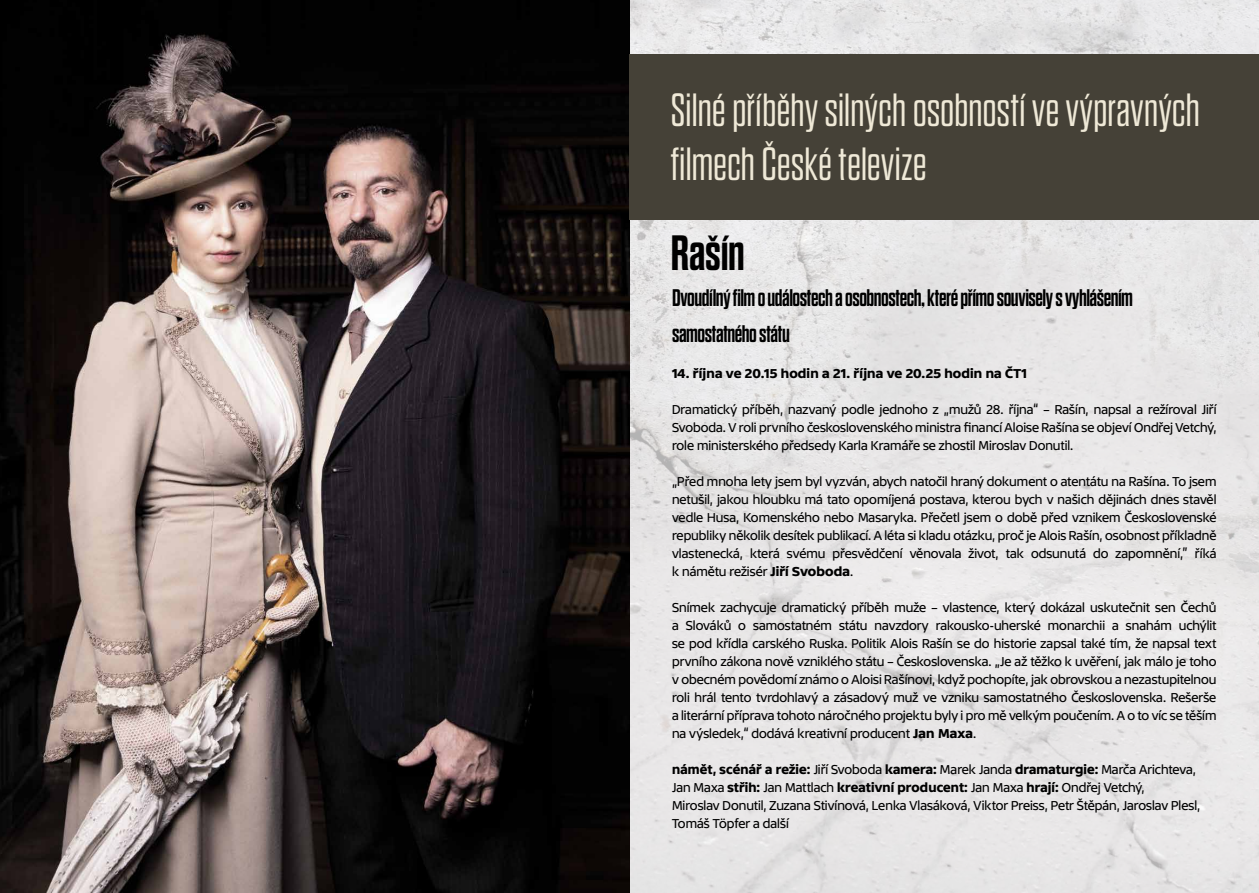
<style>
.page{position:relative;width:1259px;height:893px;background:#fff}
.page>*{position:absolute;margin:0;border:0;box-sizing:border-box;transform-origin:0 0}
.t1{font:700 49.5px "Dharma Gothic E";letter-spacing:-.005em;color:#000}
.t2{font:300 46.5px/54px "Dharma Gothic E";letter-spacing:-.005em;color:#efe9d7}
.t3{font:700 24px/36px "Dharma Gothic E";letter-spacing:-.02em;color:#000;scale:.96 1}
.t4{font:13.5px/18px "TV Sans Print";color:#000;text-align:justify;scale:.94 1}
.t5{font:700 13.5px "TV Sans Print";letter-spacing:.01em;color:#000}
.s1{font-weight:700}
</style>
<div class="page">
<img style="left:629px;top:0;width:630px;height:893px">
<img style="left:0;top:0;width:629px;height:893px">
<div style="left:629px;top:54px;width:630px;height:165px;background:#454137"></div>
<h2 class="t2" style="left:671px;top:84px;width:531px">Silné příběhy silných osobností ve výpravných filmech České televize</h2>
<h1 class="t1" style="left:671px;top:228px;width:75px">Rašín</h1>
<h3 class="t3" style="left:672px;top:280px;width:482px">Dvoudílný film o událostech a osobnostech, které přímo souvisely s vyhlášením samostatného státu</h3>
<p class="t5" style="left:672px;top:365px;width:357px">14. října ve 20.15 hodin a 21. října ve 20.25 hodin na ČT1</p>
<p class="t4" style="left:672px;top:400px;width:581px">Dramatický příběh, nazvaný podle jednoho z „mužů 28. října“ – Rašín, napsal a režíroval Jiří Svoboda. V roli prvního československého ministra financí Aloise Rašína se objeví Ondřej Vetchý, role ministerského předsedy Karla Kramáře se zhostil Miroslav Donutil.</p>
<p class="t4" style="left:672px;top:472px;width:581px">„Před mnoha lety jsem byl vyzván, abych natočil hraný dokument o atentátu na Rašína. To jsem netušil, jakou hloubku má tato opomíjená postava, kterou bych v našich dějinách dnes stavěl vedle Husa, Komenského nebo Masaryka. Přečetl jsem o době před vznikem Československé republiky několik desítek publikací. A léta si kladu otázku, proč je Alois Rašín, osobnost příkladně vlastenecká, která svému přesvědčení věnovala život, tak odsunutá do zapomnění,” říká k námětu režisér <span class="s1">Jiří Svoboda</span>.</p>
<p class="t4" style="left:672px;top:598px;width:581px">Snímek zachycuje dramatický příběh muže – vlastence, který dokázal uskutečnit sen Čechů a Slováků o samostatném státu navzdory rakousko-uherské monarchii a snahám uchýlit se pod křídla carského Ruska. Politik Alois Rašín se do historie zapsal také tím, že napsal text prvního zákona nově vzniklého státu – Československa. „Je až těžko k uvěření, jak málo je toho v obecném povědomí známo o Aloisi Rašínovi, když pochopíte, jak obrovskou a nezastupitelnou roli hrál tento tvrdohlavý a zásadový muž ve vzniku samostatného Československa. Rešerše a literární příprava tohoto náročného projektu byly i pro mě velkým poučením. A o to víc se těším na výsledek,“ dodává kreativní producent <span class="s1">Jan Maxa</span>.</p>
<p class="t4" style="left:672px;top:760px;width:563px;text-align:left"><span class="s1">námět, scénář a režie:</span> Jiří Svoboda <span class="s1">kamera:</span> Marek Janda <span class="s1">dramaturgie:</span> Marča Arichteva, Jan Maxa <span class="s1">střih:</span> Jan Mattlach <span class="s1">kreativní producent:</span> Jan Maxa <span class="s1">hrají:</span> Ondřej Vetchý,<br>Miroslav Donutil, Zuzana Stivínová, Lenka Vlasáková, Viktor Preiss, Petr Štěpán, Jaroslav Plesl, Tomáš Töpfer a další</p>
</div>
